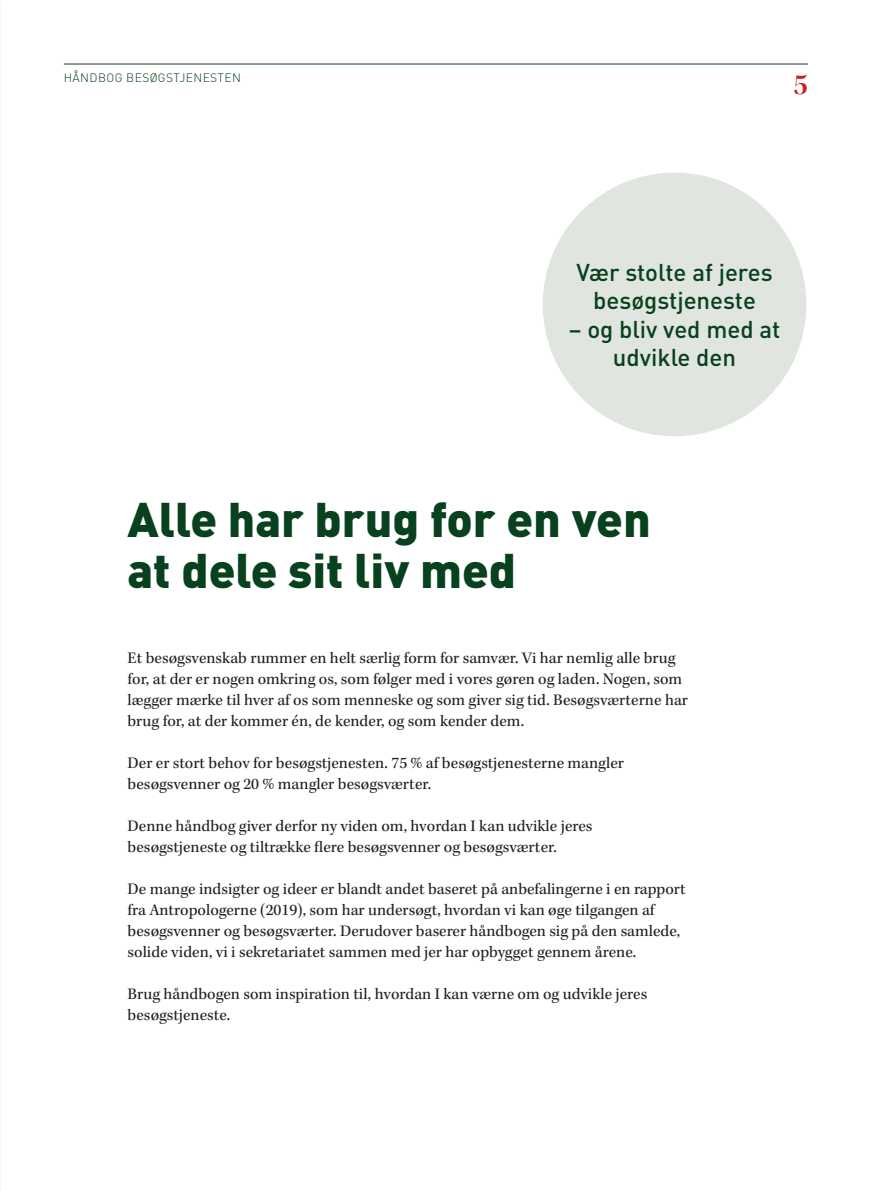
<style>
.page{position:relative;width:893px;height:1191px;background:#fff}
.page>*{position:absolute;margin:0;border:0;box-sizing:border-box;transform-origin:0 0}
.Rubrik_2020{font:900 48px/51px "DIN";color:#08411d}
.t1{font:30px "Kepler Std Semibold Disp";color:#c82026}
.Splash_2020{font:500 24px/28.5px "DIN";color:#08411d;text-align:center}
.Brød_2020{font:16.5px/21px "Kepler Std";color:#231f20}
.t2{font:300 12px "DINOT";letter-spacing:.035em;color:#08411d}
</style>
<div class="page">
<hr style="left:64px;top:64px;width:744px;height:1px;background:#08411d">
<div style="left:543px;top:173px;width:263px;height:263px;background:#e1e5e0;border-radius:50%"></div>
<p class="t2" style="left:64px;top:70px;width:179px">HÅNDBOG BESØGSTJENESTEN</p>
<h2 class="t1" style="left:793px;top:67px;width:16px">5</h2>
<p class="Splash_2020" style="left:576px;top:257px;width:198px">Vær stolte af jeres besøgstjeneste</p>
<p class="Splash_2020" style="left:569px;top:314px;width:213px">– og bliv ved med at</p>
<p class="Splash_2020" style="left:613px;top:343px;width:125px">udvikle den</p>
<p class="Rubrik_2020" style="left:128px;top:492px;width:525px">Alle har brug for en ven at dele sit liv med</p>
<p class="Brød_2020" style="left:128px;top:648px;width:562px">Et besøgsvenskab rummer en helt særlig form for samvær. Vi har nemlig alle brug for, at der er nogen omkring os, som følger med i vores gøren og laden. Nogen, som lægger mærke til hver af os som menneske og som giver sig tid. Besøgsværterne har brug for, at der kommer én, de kender, og som kender dem.</p>
<p class="Brød_2020" style="left:128px;top:753px;width:498px">Der er stort behov for besøgstjenesten. 75 % af besøgstjenesterne mangler besøgsvenner og 20 % mangler besøgsværter.</p>
<p class="Brød_2020" style="left:128px;top:816px;width:466px">Denne håndbog giver derfor ny viden om, hvordan I kan udvikle jeres besøgstjeneste og tiltrække flere besøgsvenner og besøgsværter.</p>
<p class="Brød_2020" style="left:128px;top:879px;width:560px">De mange indsigter og ideer er blandt andet baseret på anbefalingerne i en rapport fra Antropologerne (2019), som har undersøgt, hvordan vi kan øge tilgangen af besøgsvenner og besøgsværter. Derudover baserer håndbogen sig på den samlede, solide viden, vi i sekretariatet sammen med jer har opbygget gennem årene.</p>
<p class="Brød_2020" style="left:128px;top:984px;width:521px">Brug håndbogen som inspiration til, hvordan I kan værne om og udvikle jeres besøgstjeneste.</p>
</div>
